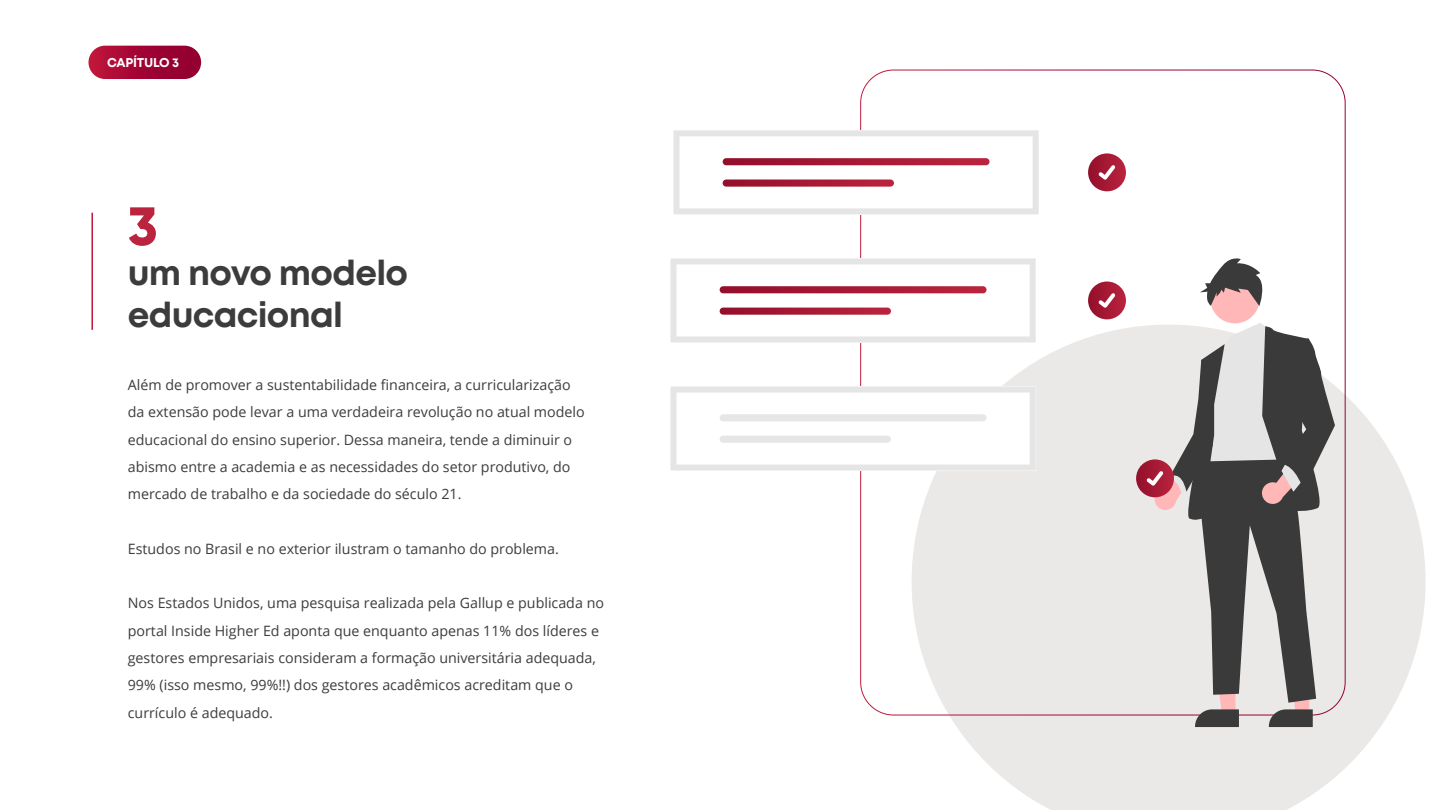
<style>
.page{position:relative;width:1440px;height:810px;background:#fff}
.page>*{position:absolute;margin:0;border:0;box-sizing:border-box;transform-origin:0 0}
.t1{font:800 54px "Gilroy";color:#bb243e}
.t2{font:700 34.5px "Mont";letter-spacing:-.02em;color:#3d3c3c}
.t3{font:14.25px/27.3px "Open Sans";color:#3d3c3c}
.t4{font:700 12.75px "Mont";letter-spacing:-.02em;color:#fff}
</style>
<div class="page">
<svg style="left:912px;top:326px;width:514px;height:484px;fill:#eae9e8"></svg>
<div style="left:88px;top:46px;width:113px;height:33px;background:linear-gradient(to right,#bd143c,#8b002e);border-radius:17px"></div>
<div style="left:1088px;top:153px;width:38px;height:38px;background:linear-gradient(to right,#930f2c,#ba2842);border-radius:19px"></div>
<svg style="left:1098px;top:165px;width:17px;height:15px"></svg>
<svg style="left:1088px;top:282px;width:38px;height:37px"></svg>
<svg style="left:1098px;top:293px;width:17px;height:15px"></svg>
<div style="left:1210px;top:274px;width:50px;height:49px;background:#ffb7b7;border-radius:50%"></div>
<svg style="left:1200px;top:258px;width:63px;height:48px"></svg>
<svg style="left:670px;top:258px;width:366px;height:84px"></svg>
<svg style="left:670px;top:386px;width:366px;height:85px"></svg>
<svg style="left:674px;top:130px;width:365px;height:84px"></svg>
<div style="left:1136px;top:459px;width:38px;height:38px;background:#99122e;border-radius:19px"></div>
<svg style="left:1146px;top:323px;width:189px;height:404px;background:#a3a0a0"></svg>
<p class="t4" style="left:107px;top:54px;width:73px">CAPÍTULO 3</p>
<p class="t1" style="left:128px;top:192px;width:31px">3</p>
<p class="t2" style="left:128px;top:251px;width:282px">um novo modelo</p>
<p class="t2" style="left:128px;top:293px;width:217px">educacional</p>
<p class="t3" style="left:128px;top:371px;width:458px">Além de promover a sustentabilidade financeira, a curricularização da extensão pode levar a uma verdadeira revolução no atual modelo educacional do ensino superior. Dessa maneira, tende a diminuir o abismo entre a academia e as necessidades do setor produtivo, do mercado de trabalho e da sociedade do século 21.</p>
<p class="t3" style="left:128px;top:535px;width:433px">Estudos no Brasil e no exterior ilustram o tamanho do problema.</p>
<p class="t3" style="left:128px;top:589px;width:478px">Nos Estados Unidos, uma pesquisa realizada pela Gallup e publicada no portal Inside Higher Ed aponta que enquanto apenas 11% dos líderes e gestores empresariais consideram a formação universitária adequada, 99% (isso mesmo, 99%!!) dos gestores acadêmicos acreditam que o currículo é adequado.</p>
</div>
